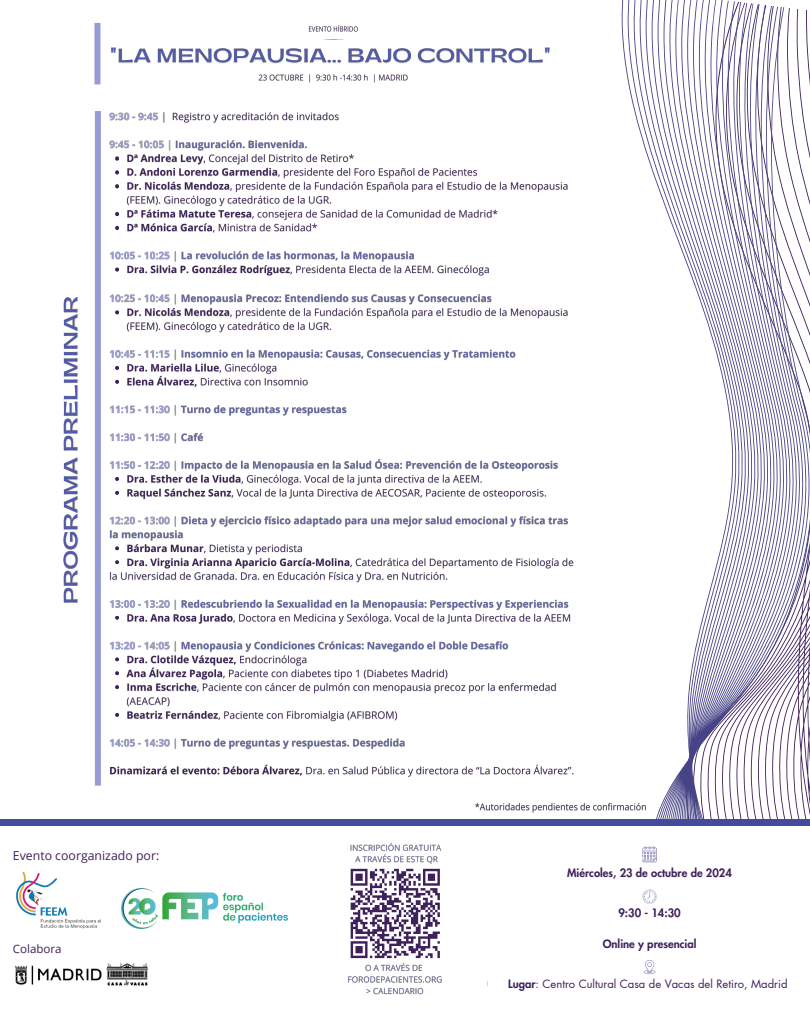
<style>
.page{position:relative;width:810px;height:1013px;background:#fff}
.page>*{position:absolute;margin:0;border:0;box-sizing:border-box;transform-origin:0 0}
.t1{font:12.3px "Open Sans";color:#3f215b}
.t2{font:11.5px "Open Sans";color:#3f215b}
.t3{font:800 11.3px "Futura LT Pro";color:#3f215b}
.t4{font:11.3px "Futura LT Pro";color:#3f215b}
.s1{font-weight:800}
</style>
<div class="page">
<div style="left:94px;top:23px;width:6px;height:61px;background:#979cd6"></div>
<svg style="left:323px;top:39px;width:21px;height:1px"></svg>
<svg style="left:621px;top:0;width:189px;height:819px"></svg>
<img style="left:111px;top:47px;width:439px;height:17px">
<img style="left:308px;top:24px;width:50px;height:8px">
<img style="left:258px;top:74px;width:150px;height:9px">
<img style="left:109px;top:112px;width:465px;height:665px">
<div style="left:95px;top:111px;width:6px;height:674px;background:#979cd6"></div>
<img style="left:63px;top:296px;width:16px;height:307px">
<div style="left:0;top:819px;width:810px;height:7px;background:#444b9b"></div>
<img style="left:122px;top:888px;width:165px;height:40px">
<img style="left:16px;top:871px;width:85px;height:57px">
<img style="left:15px;top:963px;width:134px;height:23px">
<img style="left:475px;top:800px;width:173px;height:15px">
<svg style="left:643px;top:846px;width:14px;height:16px"></svg>
<svg style="left:643px;top:889px;width:14px;height:14px"></svg>
<svg style="left:644px;top:960px;width:11px;height:14px"></svg>
<svg style="left:350px;top:868px;width:90px;height:91px"></svg>
<img style="left:350px;top:843px;width:92px;height:21px">
<img style="left:348px;top:963px;width:94px;height:32px">
<p class="t1" style="left:13px;top:847px;width:148px">Evento coorganizado por:</p>
<h3 class="t2" style="left:13px;top:940px;width:50px">Colabora</h3>
<p class="t3" style="left:567px;top:867px;width:166px">Miércoles, 23 de octubre de 2024</p>
<p class="t3" style="left:618px;top:907px;width:64px">9:30 - 14:30</p>
<h3 class="t3" style="left:603px;top:938px;width:95px">Online y presencial</h3>
<p class="t4" style="left:508px;top:978px;width:281px"><span class="s1">Lugar</span>: Centro Cultural Casa de Vacas del Retiro, Madrid</p>
</div>
